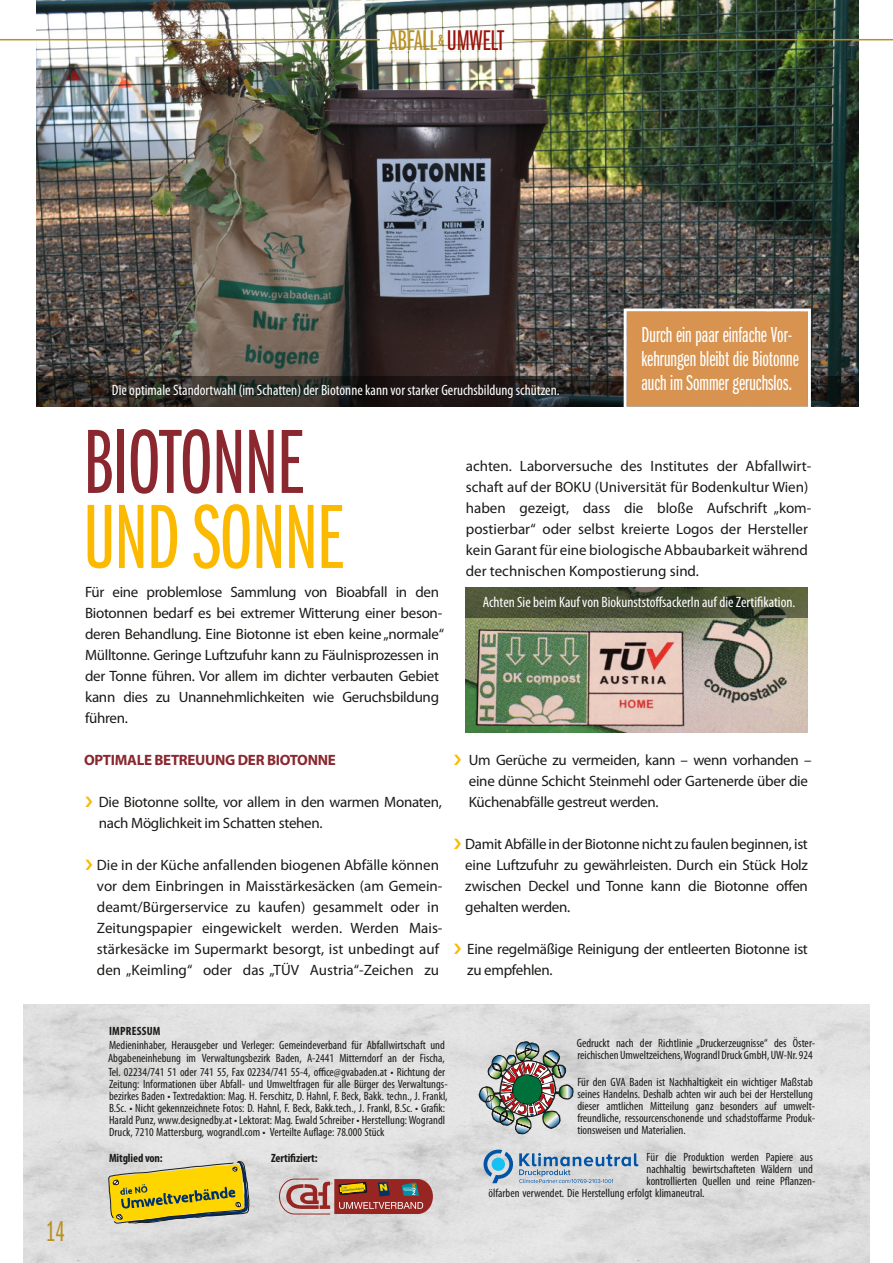
<style>
.page{position:relative;width:893px;height:1263px;background:#fff}
.page>*{position:absolute;margin:0;border:0;box-sizing:border-box;transform-origin:0 0}
.t1{font:94.5px "Franklin Gothic Book X Cmpr";letter-spacing:-.015em;color:#8a272f}
.t2{font:94.5px "Franklin Gothic Book X Cmpr";letter-spacing:-.015em;color:#fbb900}
.t3{font:29.55px "Franklin Gothic Book X Cmpr";letter-spacing:-.01em;color:#ba9023}
.t4{font:22.35px/24px "Franklin Gothic Book X Cmpr";color:#fff}
.t5{font:15px/21px "Myriad Pro";letter-spacing:-.02em;color:#1a1a18}
.t6{font:15px/21px "Myriad Pro";color:#1a1a18}
.t7{font:condensed 15px "Myriad Pro";color:#fff}
.t8{font:700 15px "Myriad Pro";letter-spacing:-.02em;color:#8a272f}
.t9{font:condensed 12px/12px "Myriad Pro";color:#1a1a18}
.t10{font:700 condensed 12px "Myriad Pro";letter-spacing:-.01em;color:#1a1a18}
.t11{font:700 condensed 12px "Myriad Pro";letter-spacing:.02em;color:#1a1a18}
.s1{color:#9d120a}
</style>
<div class="page">
<img style="left:37px;top:0;width:821px;height:376px">
<img style="left:37px;top:376px;width:821px;height:30px">
<img style="left:23px;top:1004px;width:847px;height:259px">
<svg style="left:484px;top:1149px;width:29px;height:34px"></svg>
<svg style="left:519px;top:1153px;width:119px;height:30px;background:#a8bacd"></svg>
<svg style="left:108px;top:1161px;width:141px;height:62px;background:#cbb83f"></svg>
<svg style="left:279px;top:1179px;width:154px;height:35px;background:#a6675d"></svg>
<hr style="left:0;top:39px;width:380px;height:1px;background:#ba9023">
<hr style="left:513px;top:39px;width:380px;height:1px;background:#ba9023">
<svg style="left:624px;top:308px;width:187px;height:99px;background:#d7985a"></svg>
<img style="left:479px;top:1041px;width:94px;height:93px">
<img style="left:465px;top:618px;width:343px;height:114px">
<img style="left:465px;top:588px;width:343px;height:30px">
<h2 class="t3" style="left:389px;top:30px;width:116px">ABFALL<sup>&amp;</sup> <span class="s1">UMWELT</span></h2>
<h2 class="t3" style="left:46px;top:1221px;width:20px">14</h2>
<h3 class="t4" style="left:641px;top:324px;width:159px">Durch ein paar einfache Vor&shy;kehrungen bleibt die Biotonne auch im Sommer geruchslos.</h3>
<p class="t7" style="left:112px;top:384px;width:449px">Die optimale Standortwahl (im Schatten) der Biotonne kann vor starker Geruchsbildung schützen.</p>
<h1 class="t1" style="left:83px;top:430px;width:223px">BIOTONNE</h1>
<h1 class="t2" style="left:83px;top:505px;width:262px">UND SONNE</h1>
<p class="t5" style="left:85px;top:582px;width:360px">Für eine problemlose Sammlung von Bioabfall in den Biotonnen bedarf es bei extremer Witterung einer beson&shy;deren Behandlung. Eine Biotonne ist eben keine „normale“ Mülltonne. Geringe Luftzufuhr kann zu Fäulnisprozessen in der Tonne führen. Vor allem im dichter verbauten Gebiet kann dies zu Unannehmlichkeiten wie Geruchsbildung führen.</p>
<p class="t8" style="left:84px;top:753px;width:253px">OPTIMALE BETREUUNG DER BIOTONNE</p>
<p class="t5" style="left:99px;top:792px;width:344px">Die Biotonne sollte, vor allem in den warmen Monaten, nach Möglichkeit im Schatten stehen.</p>
<p class="t6" style="left:97px;top:855px;width:347px">Die in der Küche anfallenden biogenen Abfälle können vor dem Einbringen in Maisstärkesäcken (am Gemein&shy;deamt/Bürgerservice zu kaufen) gesammelt oder in Zeitungspapier eingewickelt werden. Werden Mais&shy;stärkesäcke im Supermarkt besorgt, ist unbedingt auf den „Keimling“ oder das „TÜV Austria“-Zeichen zu</p>
<p class="t6" style="left:466px;top:456px;width:347px">achten. Laborversuche des Institutes der Abfallwirt&shy;schaft auf der BOKU (Universität für Bodenkultur Wien) haben gezeigt, dass die bloße Aufschrift „kom&shy;postierbar“ oder selbst kreierte Logos der Hersteller kein Garant für eine biologische Abbaubarkeit während der technischen Kompostierung sind.</p>
<p class="t7" style="left:483px;top:595px;width:314px">Achten Sie beim Kauf von Biokunststoffsackerln auf die Zertifikation.</p>
<p class="t5" style="left:469px;top:750px;width:344px">Um Gerüche zu vermeiden, kann – wenn vorhanden – eine dünne Schicht Steinmehl oder Gartenerde über die<br>Küchenabfälle gestreut werden.</p>
<p class="t5" style="left:465px;top:834px;width:344px;text-align:justify">Damit Abfälle in der Biotonne nicht zu faulen beginnen, ist eine Luftzufuhr zu gewährleisten. Durch ein Stück Holz zwischen Deckel und Tonne kann die Biotonne offen gehalten werden.</p>
<p class="t5" style="left:467px;top:939px;width:342px">Eine regelmäßige Reinigung der entleerten Biotonne ist zu empfehlen.</p>
<p class="t11" style="left:109px;top:1026px;width:53px">IMPRESSUM</p>
<p class="t9" style="left:108px;top:1039px;width:339px;line-height:13.5px;text-align:justify">Medieninhaber, Herausgeber und Verleger: Gemeindeverband für Abfallwirtschaft und Abgabeneinhebung im Verwaltungsbezirk Baden, A-2441 Mitterndorf an der Fischa, Tel. 02234/741 51 oder 741 55, Fax 02234/741 55-4, office@gvabaden.at • Richtung der</p>
<p class="t9" style="left:109px;top:1079px;width:340px">Zeitung: Informationen über Abfall- und Umweltfragen für alle Bürger des Verwaltungs&shy;bezirkes Baden • Textredaktion: Mag. H. Ferschitz, D. Hahnl, F. Beck, Bakk. techn., J. Frankl, B.Sc. • Nicht gekennzeichnete Fotos: D. Hahnl, F. Beck, Bakk.tech., J. Frankl, B.Sc. • Grafik:<br>Harald Punz, www.designedby.at • Lektorat: Mag. Ewald Schreiber • Herstellung: Wograndl Druck, 7210 Mattersburg, wograndl.com • Verteilte Auflage: 78.000 Stück</p>
<p class="t10" style="left:109px;top:1153px;width:55px">Mitglied von:</p>
<p class="t10" style="left:271px;top:1153px;width:48px">Zertifiziert:</p>
<p class="t9" style="left:577px;top:1038px;width:240px">Gedruckt nach der Richtlinie „Druckerzeugnisse“ des Öster&shy;reichischen Umweltzeichens,Wograndl Druck GmbH, UW-Nr. 924</p>
<p class="t9" style="left:577px;top:1077px;width:239px">Für den GVA Baden ist Nachhaltigkeit ein wichtiger Maßstab seines Handelns. Deshalb achten wir auch bei der Herstellung dieser amtlichen Mitteilung ganz besonders auf umwelt&shy;freundliche, ressourcenschonende und schadstoffarme Produk&shy;tionsweisen und Materialien.</p>
<p class="t9" style="left:647px;top:1152px;width:168px">Für die Produktion werden Papiere aus</p>
<p class="t9" style="left:647px;top:1164px;width:168px">nachhaltig bewirtschafteten Wäldern und</p>
<p class="t9" style="left:647px;top:1176px;width:170px">kontrollierten Quellen und reine Pflanzen-</p>
<p class="t9" style="left:489px;top:1188px;width:217px">ölfarben verwendet. Die Herstellung erfolgt klimaneutral.</p>
</div>
